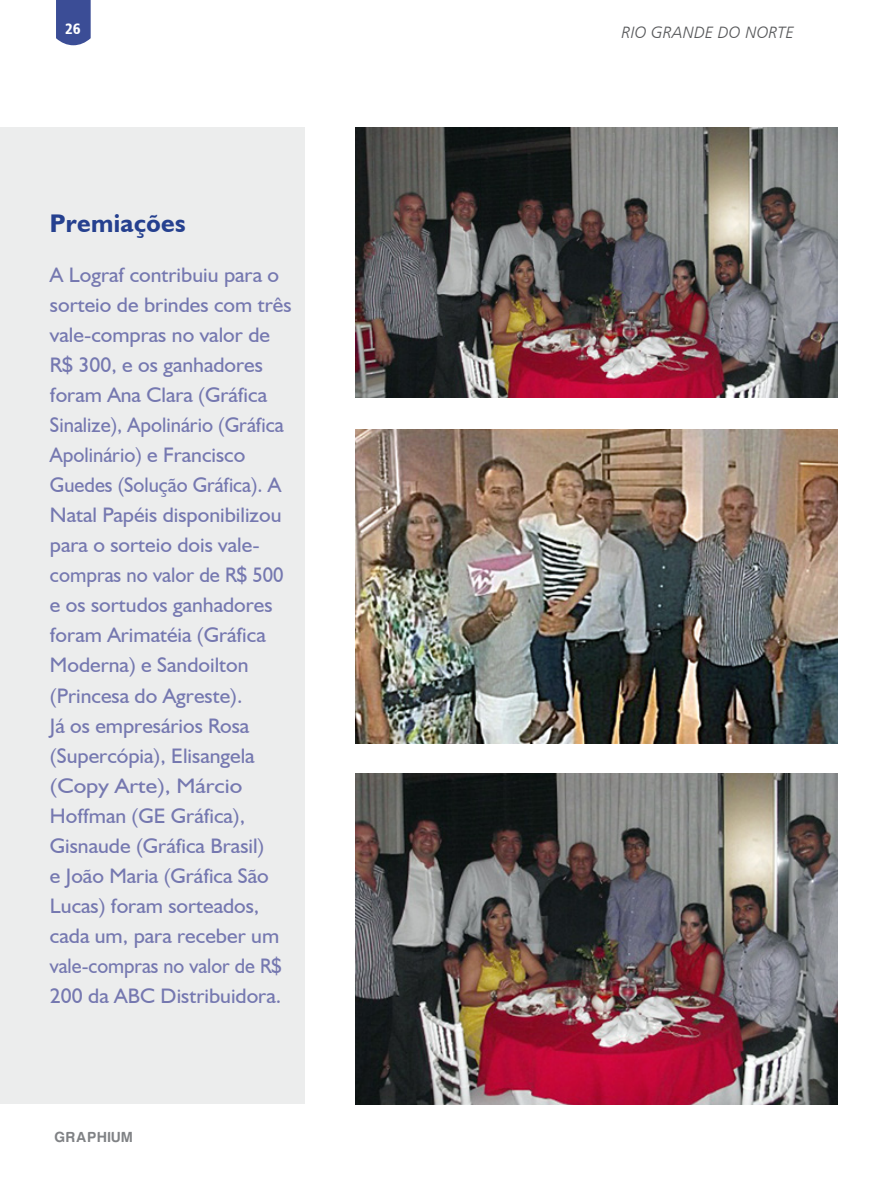
<style>
.page{position:relative;width:893px;height:1191px;background:#fff}
.page>*{position:absolute;margin:0;border:0;box-sizing:border-box;transform-origin:0 0}
.t1{font:700 25.5px "Humanist 521 BT";letter-spacing:.015em;color:#25408f}
.t2{font:21px/30px "Humanist 521 BT";color:#7578b0}
.t3{font:16.5px "Humanist 777 BT Light Italic B";color:#58595b}
.t4{font:700 15px "Harabara";letter-spacing:.1em;color:#808285}
.t5{font:15px "Humanist 777 BT Black Condensed B";color:#fff}
</style>
<div class="page">
<svg style="left:56px;top:0;width:35px;height:45px;background:#45569b"></svg>
<img style="left:355px;top:774px;width:483px;height:330px">
<img style="left:355px;top:429px;width:483px;height:314px">
<img style="left:355px;top:127px;width:483px;height:271px">
<div style="left:0;top:128px;width:305px;height:976px;background:#eceded"></div>
<p class="t5" style="left:65px;top:19px;width:17px">26</p>
<p class="t1" style="left:50px;top:207px;width:137px">Premiações</p>
<p class="t2" style="left:50px;top:260px;width:243px">A Lograf contribuiu para o sorteio de brindes com três vale-compras no valor de<br>R$ 300, e os ganhadores foram Ana Clara (Gráfica<br>Sinalize), Apolinário (Gráfica<br>Apolinário) e Francisco<br>Guedes (Solução Gráfica). A<br>Natal Papéis disponibilizou para o sorteio dois vale&shy;compras no valor de R$ 500 e os sortudos ganhadores foram Arimatéia (Gráfica<br>Moderna) e Sandoilton (Princesa do Agreste).<br>Já os empresários Rosa (Supercópia), Elisangela (Copy Arte), Márcio<br>Hoffman (GE Gráfica),<br>Gisnaude (Gráfica Brasil)<br>e João Maria (Gráfica São<br>Lucas) foram sorteados, cada um, para receber um vale-compras no valor de R$<br>200 da ABC Distribuidora.</p>
<p class="t4" style="left:55px;top:1129px;width:79px">GRAPHIUM</p>
<p class="t3" style="left:622px;top:22px;width:174px">RIO GRANDE DO NORTE</p>
</div>
